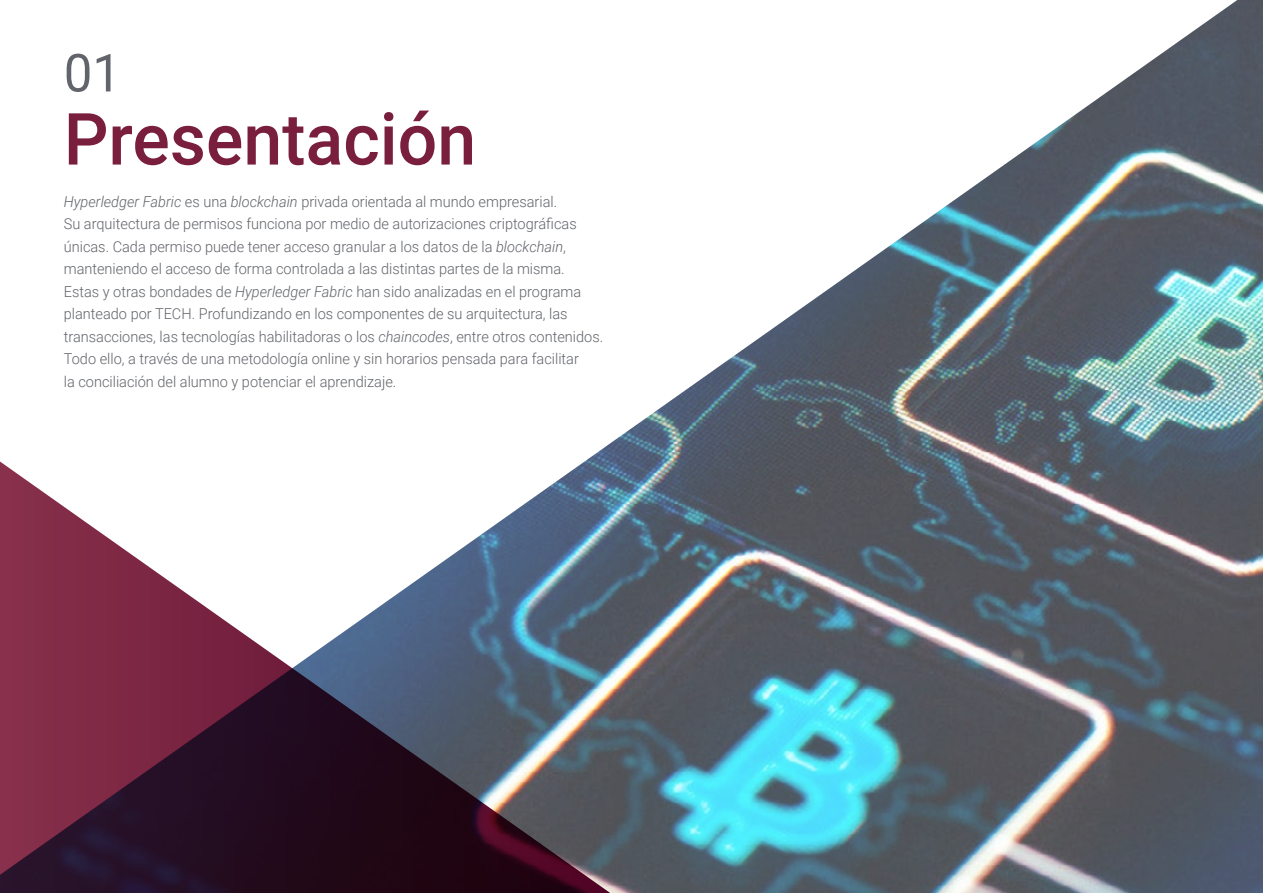
<style>
.page{position:relative;width:1263px;height:893px;background:#fff}
.page>*{position:absolute;margin:0;border:0;box-sizing:border-box;transform-origin:0 0}
.t1{font:500 72px "Roboto";color:#791e3c}
.t2{font:52.5px "Roboto";color:#61646a}
.t3{font:300 15px/22.5px "Roboto";color:#61646a}
.s1{font-style:italic}
</style>
<div class="page">
<img style="left:606px;top:0;width:657px;height:893px">
<svg style="left:0;top:446px;width:640px;height:447px"></svg>
<h2 class="t2" style="left:64px;top:36px;width:59px">01</h2>
<h1 class="t1" style="left:64px;top:89px;width:414px">Presentación</h1>
<p class="t3" style="left:64px;top:190px;width:541px"><span class="s1">Hyperledger Fabric</span> es una <span class="s1">blockchain</span> privada orientada al mundo empresarial.<br>Su arquitectura de permisos funciona por medio de autorizaciones criptográficas únicas. Cada permiso puede tener acceso granular a los datos de la <span class="s1">blockchain</span>, manteniendo el acceso de forma controlada a las distintas partes de la misma.<br>Estas y otras bondades de <span class="s1">Hyperledger Fabric</span> han sido analizadas en el programa planteado por TECH. Profundizando en los componentes de su arquitectura, las transacciones, las tecnologías habilitadoras o los <span class="s1">chaincodes</span>, entre otros contenidos.<br>Todo ello, a través de una metodología online y sin horarios pensada para facilitar<br>la conciliación del alumno y potenciar el aprendizaje.</p>
</div>
